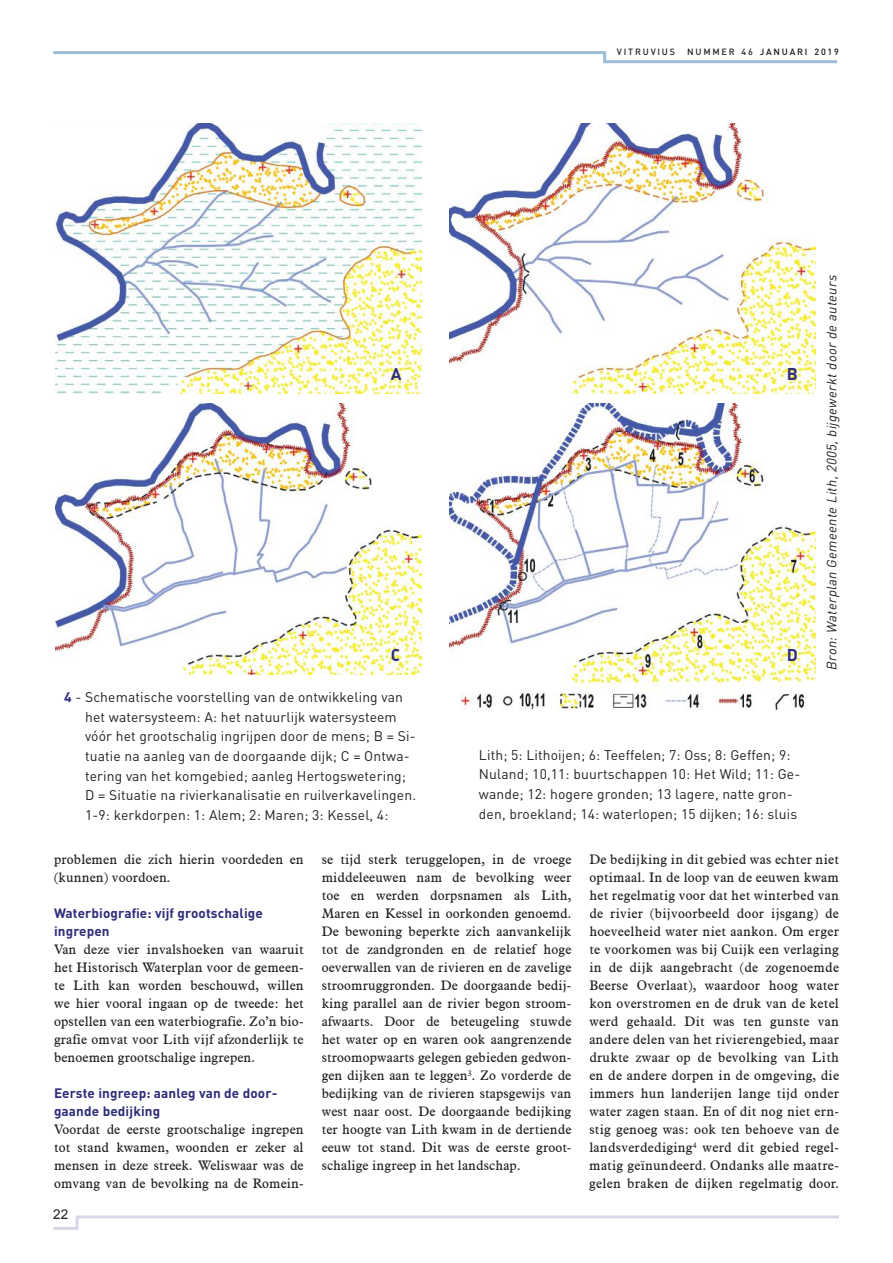
<style>
.page{position:relative;width:893px;height:1263px;background:#fff}
.page>*{position:absolute;margin:0;border:0;box-sizing:border-box;transform-origin:0 0}
.t1{font:700 16.95px "DIN";color:#2f2c7a}
.t2{font:13.8px/19.6px "DIN";letter-spacing:.01em;color:#241f1f}
.t3{font:13.5px/18px "Aldine 721 BT";letter-spacing:.01em;color:#241f1f;text-align:justify}
.t4{font:700 13.5px/18px "DIN";letter-spacing:.01em;color:#2f2c7a}
.t5{font:italic 13.5px "DIN";letter-spacing:.025em;color:#241f1f}
.t6{font:13.5px "Arial";color:#241f1f}
.t7{font:500 9px "DIN";letter-spacing:.2em;color:#111212}
.t8{font:500 9px "DIN";letter-spacing:.2em;color:#241f1f}
.s1{color:#241f1f}
.s2{font-weight:700;color:#2f2c7a}
</style>
<div class="page">
<svg style="left:53px;top:51px;width:784px;height:13px"></svg>
<svg style="left:53px;top:1215px;width:786px;height:15px"></svg>
<img style="left:56px;top:404px;width:366px;height:270px">
<img style="left:56px;top:123px;width:366px;height:271px">
<img style="left:449px;top:404px;width:367px;height:307px">
<img style="left:449px;top:123px;width:367px;height:271px">
<p class="t8" style="left:617px;top:46px;width:60px">VITRUVIUS</p>
<p class="t7" style="left:687px;top:46px;width:153px"><span class="s1">NUMMER 46</span> JANUARI 2019</p>
<p class="t1" style="left:391px;top:363px;width:12px">A</p>
<p class="t1" style="left:391px;top:643px;width:11px">C</p>
<p class="t2" style="left:85px;top:687px;width:333px;text-indent:-21px"><span class="s2">4</span> - Schematische voorstelling van de ontwikkeling van het watersysteem: A: het natuurlijk watersysteem vóór het grootschalig ingrijpen door de mens; B = Si&shy;tuatie na aanleg van de doorgaande dijk; C = Ontwa&shy;tering van het komgebied; aanleg Hertogswetering; D = Situatie na rivierkanalisatie en ruilverkavelingen.<br>1-9: kerkdorpen: 1: Alem; 2: Maren; 3: Kessel, 4:</p>
<p class="t1" style="left:787px;top:363px;width:13px">B</p>
<p class="t1" style="left:787px;top:643px;width:13px">D</p>
<p class="t5" style="left:823px;top:670px;width:396px;rotate:-90deg">Bron: Waterplan Gemeente Lith, 2005, bijgewerkt door de auteurs</p>
<p class="t2" style="left:479px;top:744px;width:323px">Lith; 5: Lithoijen; 6: Teeffelen; 7: Oss; 8: Geffen; 9:<br>Nuland; 10,11: buurtschappen 10: Het Wild; 11: Ge&shy;wande; 12: hogere gronden; 13 lagere, natte gron&shy;den, broekland; 14: waterlopen; 15 dijken; 16: sluis</p>
<p class="t3" style="left:54px;top:850px;width:251px">problemen die zich hierin voordeden en (kunnen) voordoen.</p>
<p class="t4" style="left:54px;top:904px;width:210px">Waterbiografie: vijf grootschalige ingrepen</p>
<p class="t3" style="left:54px;top:940px;width:251px">Van deze vier invalshoeken van waaruit het Historisch Waterplan voor de gemeen&shy;te Lith kan worden beschouwd, willen we hier vooral ingaan op de tweede: het opstellen van een waterbiografie. Zo’n bio&shy;grafie omvat voor Lith vijf afzonderlijk te benoemen grootschalige ingrepen.</p>
<p class="t4" style="left:54px;top:1084px;width:225px">Eerste ingreep: aanleg van de door&shy;gaande bedijking</p>
<p class="t3" style="left:54px;top:1120px;width:251px">Voordat de eerste grootschalige ingrepen tot stand kwamen, woonden er zeker al mensen in deze streek. Weliswaar was de omvang van de bevolking na de Romein-</p>
<p class="t6" style="left:53px;top:1205px;width:17px">22</p>
<p class="t3" style="left:322px;top:850px;width:251px">se tijd sterk teruggelopen, in de vroege middeleeuwen nam de bevolking weer toe en werden dorpsnamen als Lith, Maren en Kessel in oorkonden genoemd.<br>De bewoning beperkte zich aanvankelijk tot de zandgronden en de relatief hoge oeverwallen van de rivieren en de zavelige stroomruggronden. De doorgaande bedij&shy;king parallel aan de rivier begon stroom&shy;afwaarts. Door de beteugeling stuwde het water op en waren ook aangrenzende stroomopwaarts gelegen gebieden gedwon&shy;gen dijken aan te leggen<sup>3</sup>. Zo vorderde de bedijking van de rivieren stapsgewijs van west naar oost. De doorgaande bedijking ter hoogte van Lith kwam in de dertiende eeuw tot stand. Dit was de eerste groot&shy;schalige ingreep in het landschap.</p>
<p class="t3" style="left:589px;top:850px;width:251px">De bedijking in dit gebied was echter niet optimaal. In de loop van de eeuwen kwam het regelmatig voor dat het winterbed van de rivier (bijvoorbeeld door ijsgang) de hoeveelheid water niet aankon. Om erger te voorkomen was bij Cuijk een verlaging in de dijk aangebracht (de zogenoemde Beerse Overlaat), waardoor hoog water kon overstromen en de druk van de ketel werd gehaald. Dit was ten gunste van andere delen van het rivierengebied, maar drukte zwaar op de bevolking van Lith en de andere dorpen in de omgeving, die immers hun landerijen lange tijd onder water zagen staan. En of dit nog niet ern&shy;stig genoeg was: ook ten behoeve van de landsverdediging<sup>4</sup> werd dit gebied regel&shy;matig geïnundeerd. Ondanks alle maatre&shy;gelen braken de dijken regelmatig door.</p>
</div>
